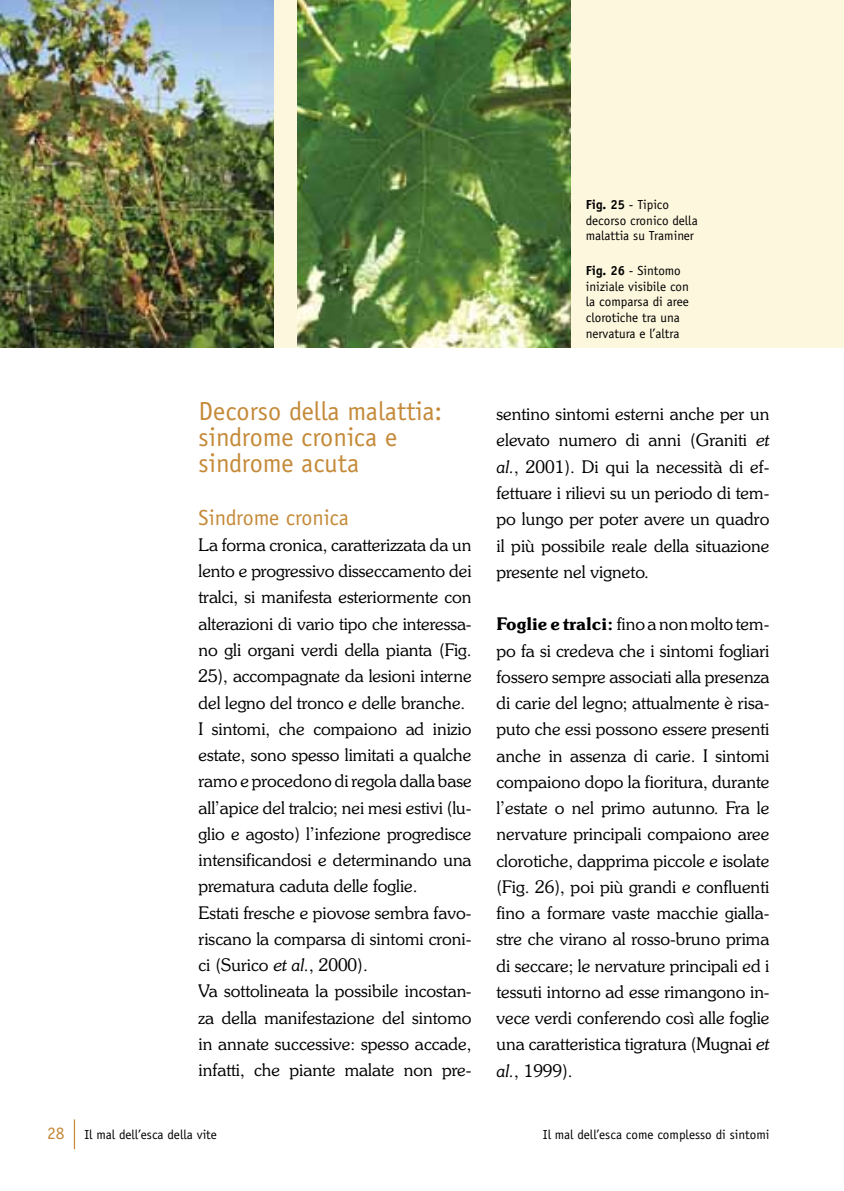
<style>
.page{position:relative;width:844px;height:1191px;background:#fff}
.page>*{position:absolute;margin:0;border:0;box-sizing:border-box;transform-origin:0 0}
.t1{font:26.25px/26.2px "Officina Sans";color:#c58a39}
.t2{font:21.88px "Officina Sans";color:#c58a39}
.t3{font:300 17.5px/26.2px "Souvenir IT Cby BT";letter-spacing:-.005em;color:#000;text-align:justify}
.t4{font:13.12px/15.8px "Officina Sans";color:#000}
.s1{font-weight:700}
.s2{font-style:italic}
.s3{font-weight:600}
.s4{font-size:17.5px;color:#c58a39}
</style>
<div class="page">
<hr style="left:74px;top:1119px;width:1px;height:30px;background:#c58a39">
<div style="left:0;top:0;width:843px;height:347px;background:#fdf7dd"></div>
<img style="left:298px;top:0;width:272px;height:347px">
<img style="left:0;top:0;width:273px;height:347px">
<p class="t4" style="left:585px;top:198px;width:113px"><span class="s1">Fig. 25</span> - Tipico decorso cronico della malattia su Traminer</p>
<p class="t4" style="left:585px;top:263px;width:105px"><span class="s1">Fig. 26</span> - Sintomo iniziale visibile con la comparsa di aree clorotiche tra una nervatura e l’altra</p>
<h1 class="t1" style="left:198px;top:400px;width:245px">Decorso della malattia: sindrome cronica e sindrome acuta</h1>
<p class="t2" style="left:198px;top:509px;width:152px">Sindrome cronica</p>
<p class="t3" style="left:198px;top:533px;width:274px;text-align:left">La forma cronica, caratterizzata da un lento e progressivo disseccamento dei tralci, si manifesta esteriormente con alterazioni di vario tipo che interessa&shy;no gli organi verdi della pianta (Fig.<br>25), accompagnate da lesioni interne del legno del tronco e delle branche.<br>I sintomi, che compaiono ad inizio estate, sono spesso limitati a qualche ramo e procedono di regola dalla base all’apice del tralcio; nei mesi estivi (lu&shy;glio e agosto) l’infezione progredisce intensificandosi e determinando una prematura caduta delle foglie.<br>Estati fresche e piovose sembra favo&shy;riscano la comparsa di sintomi croni&shy;ci (Surico <span class="s2">et al.</span>, 2000).<br>Va sottolineata la possibile incostan&shy;za della manifestazione del sintomo in annate successive: spesso accade, infatti, che piante malate non pre-</p>
<p class="t3" style="left:496px;top:402px;width:274px">sentino sintomi esterni anche per un elevato numero di anni (Graniti <span class="s2">et al.</span>, 2001). Di qui la necessità di ef&shy;fettuare i rilievi su un periodo di tem&shy;po lungo per poter avere un quadro il più possibile reale della situazione presente nel vigneto.</p>
<p class="t3" style="left:496px;top:612px;width:274px"><span class="s3">Foglie e tralci:</span> fino a non molto tem&shy;po fa si credeva che i sintomi fogliari fossero sempre associati alla presenza di carie del legno; attualmente è risa&shy;puto che essi possono essere presenti anche in assenza di carie. I sintomi compaiono dopo la fioritura, durante l’estate o nel primo autunno. Fra le nervature principali compaiono aree clorotiche, dapprima piccole e isolate (Fig. 26), poi più grandi e confluenti fino a formare vaste macchie gialla&shy;stre che virano al rosso-bruno prima di seccare; le nervature principali ed i tessuti intorno ad esse rimangono in&shy;vece verdi conferendo così alle foglie una caratteristica tigratura (Mugnai <span class="s2">et al.</span>, 1999).</p>
<p class="t4" style="left:47px;top:1127px;width:171px"><span class="s4">28</span> Il mal dell’esca della vite</p>
<p class="t4" style="left:542px;top:1127px;width:228px">Il mal dell’esca come complesso di sintomi</p>
</div>
